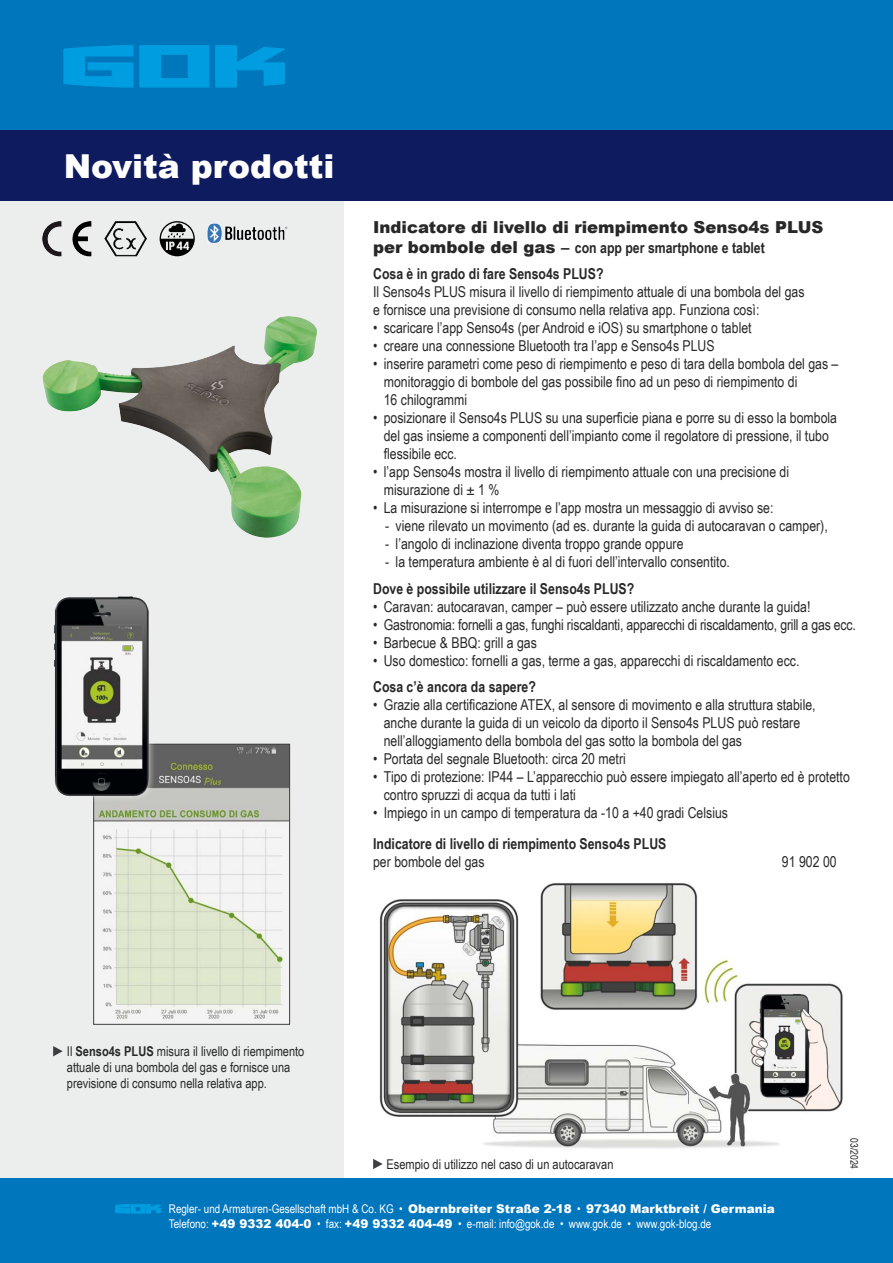
<style>
.page{position:relative;width:893px;height:1263px;background:#fff}
.page>*{position:absolute;margin:0;border:0;box-sizing:border-box;transform-origin:0 0}
.t1{font:900 33px "Arial";color:#fff}
.t2{font:900 16.5px "Arial";color:#282829}
.t3{font:15px/18px "Arial Narrow";color:#282829}
.t4{font:700 15px/26.5px "Arial Narrow";color:#282829}
.t5{font:13.5px/16.2px "Arial Narrow";color:#282829}
.t6{font:900 12px "Arial";color:#fff}
.t7{font:12px "Arial Narrow";color:#fff}
.t8{font:10.5px "Arial Narrow";color:#282829}
.s1{font-family:"Arial";font-weight:900;font-size:16.5px}
.s2{font-weight:700}
.s3{font-family:"Arial Narrow";font-weight:400}
.s4{font-family:"Arial";font-weight:900}
</style>
<div class="page">
<div style="left:0;top:0;width:893px;height:208px;background:#0076bd"></div>
<div style="left:0;top:199px;width:359px;height:1004px;background:#eceded"></div>
<div style="left:344px;top:198px;width:549px;height:998px;background:#fff"></div>
<div style="left:0;top:130px;width:893px;height:70px;background:#0f1b5f"></div>
<svg style="left:215px;top:46px;width:70px;height:41px"></svg>
<svg style="left:64px;top:45px;width:69px;height:42px"></svg>
<svg style="left:140px;top:45px;width:69px;height:42px"></svg>
<div style="left:0;top:1178px;width:893px;height:85px;background:#0076bd"></div>
<img style="left:379px;top:883px;width:464px;height:265px">
<img style="left:43px;top:316px;width:257px;height:222px">
<img style="left:95px;top:746px;width:193px;height:274px">
<div style="left:93px;top:744px;width:197px;height:281px;border:1px solid #3e3d40"></div>
<svg style="left:53px;top:600px;width:103px;height:204px"></svg>
<img style="left:54px;top:596px;width:88px;height:200px">
<svg style="left:53px;top:1046px;width:10px;height:10px"></svg>
<svg style="left:373px;top:1159px;width:10px;height:10px"></svg>
<img style="left:42px;top:221px;width:49px;height:35px">
<img style="left:104px;top:221px;width:36px;height:35px">
<img style="left:208px;top:223px;width:79px;height:20px">
<svg style="left:160px;top:221px;width:35px;height:35px"></svg>
<svg style="left:115px;top:1204px;width:45px;height:9px"></svg>
<h1 class="t1" style="left:64px;top:142px;width:272px">Novità prodotti</h1>
<p class="t2" style="left:373px;top:215px;width:452px">Indicatore di livello di riempimento Senso4s PLUS</p>
<p class="t4" style="left:373px;top:233px;width:393px"><span class="s1">per bombole del gas –</span> con app per smartphone e tablet<br>Cosa è in grado di fare Senso4s PLUS?</p>
<p class="t3" style="left:373px;top:282px;width:433px">Il Senso4s PLUS misura il livello di riempimento attuale di una bombola del gas e fornisce una previsione di consumo nella relativa app. Funziona così:</p>
<p class="t3" style="left:373px;top:318px;width:380px">• scaricare l’app Senso4s (per Android e iOS) su smartphone o tablet</p>
<p class="t3" style="left:373px;top:336px;width:343px">• creare una connessione Bluetooth tra l’app e Senso4s PLUS</p>
<p class="t3" style="left:384px;top:354px;width:456px;text-indent:-11px">• inserire parametri come peso di riempimento e peso di tara della bombola del gas – monitoraggio di bombole del gas possibile fino ad un peso di riempimento di<br>16 chilogrammi</p>
<p class="t3" style="left:384px;top:408px;width:455px;text-indent:-11px">• posizionare il Senso4s PLUS su una superficie piana e porre su di esso la bombola del gas insieme a componenti dell’impianto come il regolatore di pressione, il tubo flessibile ecc.</p>
<p class="t3" style="left:384px;top:462px;width:407px;text-indent:-11px">• l’app Senso4s mostra il livello di riempimento attuale con una precisione di misurazione di ± 1 %</p>
<p class="t3" style="left:373px;top:498px;width:402px">• La misurazione si interrompe e l’app mostra un messaggio di avviso se:</p>
<p class="t3" style="left:385px;top:516px;width:444px">- viene rilevato un movimento (ad es. durante la guida di autocaravan o camper),</p>
<p class="t3" style="left:385px;top:534px;width:300px">- l’angolo di inclinazione diventa troppo grande oppure</p>
<p class="t3" style="left:385px;top:552px;width:346px">- la temperatura ambiente è al di fuori dell’intervallo consentito.</p>
<p class="t4" style="left:373px;top:574px;width:263px">Dove è possibile utilizzare il Senso4s PLUS?</p>
<p class="t3" style="left:373px;top:597px;width:439px">• Caravan: autocaravan, camper – può essere utilizzato anche durante la guida!</p>
<p class="t3" style="left:373px;top:615px;width:484px">• Gastronomia: fornelli a gas, funghi riscaldanti, apparecchi di riscaldamento, grill a gas ecc.</p>
<p class="t3" style="left:373px;top:633px;width:165px">• Barbecue &amp; BBQ: grill a gas</p>
<p class="t3" style="left:373px;top:651px;width:428px">• Uso domestico: fornelli a gas, terme a gas, apparecchi di riscaldamento ecc.</p>
<p class="t4" style="left:373px;top:673px;width:164px">Cosa c’è ancora da sapere?</p>
<p class="t3" style="left:384px;top:695px;width:433px;text-indent:-11px">• Grazie alla certificazione ATEX, al sensore di movimento e alla struttura stabile, anche durante la guida di un veicolo da diporto il Senso4s PLUS può restare nell’alloggiamento della bombola del gas sotto la bombola del gas</p>
<p class="t3" style="left:373px;top:749px;width:254px">• Portata del segnale Bluetooth: circa 20 metri</p>
<p class="t3" style="left:384px;top:767px;width:468px;text-indent:-11px">• Tipo di protezione: IP44 – L’apparecchio può essere impiegato all’aperto ed è protetto contro spruzzi di acqua da tutti i lati</p>
<p class="t3" style="left:373px;top:803px;width:356px">• Impiego in un campo di temperatura da -10 a +40 gradi Celsius</p>
<p class="t4" style="left:373px;top:830px;width:295px">Indicatore di livello di riempimento Senso4s PLUS</p>
<p class="t3" style="left:373px;top:852px;width:113px">per bombole del gas</p>
<p class="t3" style="left:782px;top:852px;width:56px">91 902 00</p>
<p class="t5" style="left:67px;top:1042px;width:239px">Il <span class="s2">Senso4s PLUS</span> misura il livello di riempimento attuale di una bombola del gas e fornisce una previsione di consumo nella relativa app.</p>
<p class="t5" style="left:386px;top:1156px;width:229px">Esempio di utilizzo nel caso di un autocaravan</p>
<p class="t8" style="left:862px;top:1138px;width:33px;rotate:90deg">03/2024</p>
<p class="t6" style="left:169px;top:1200px;width:607px"><span class="s3">Regler- und Armaturen-Gesellschaft mbH &amp; Co. KG •</span> Obernbreiter Straße 2-18 <span class="s3">•</span> 97340 Marktbreit / Germania</p>
<p class="t7" style="left:169px;top:1214px;width:544px">Telefono: <span class="s4">+49 9332 404-0</span> • fax: <span class="s4">+49 9332 404-49</span> • e-mail: info@gok.de • www.gok.de • www.gok-blog.de</p>
</div>
